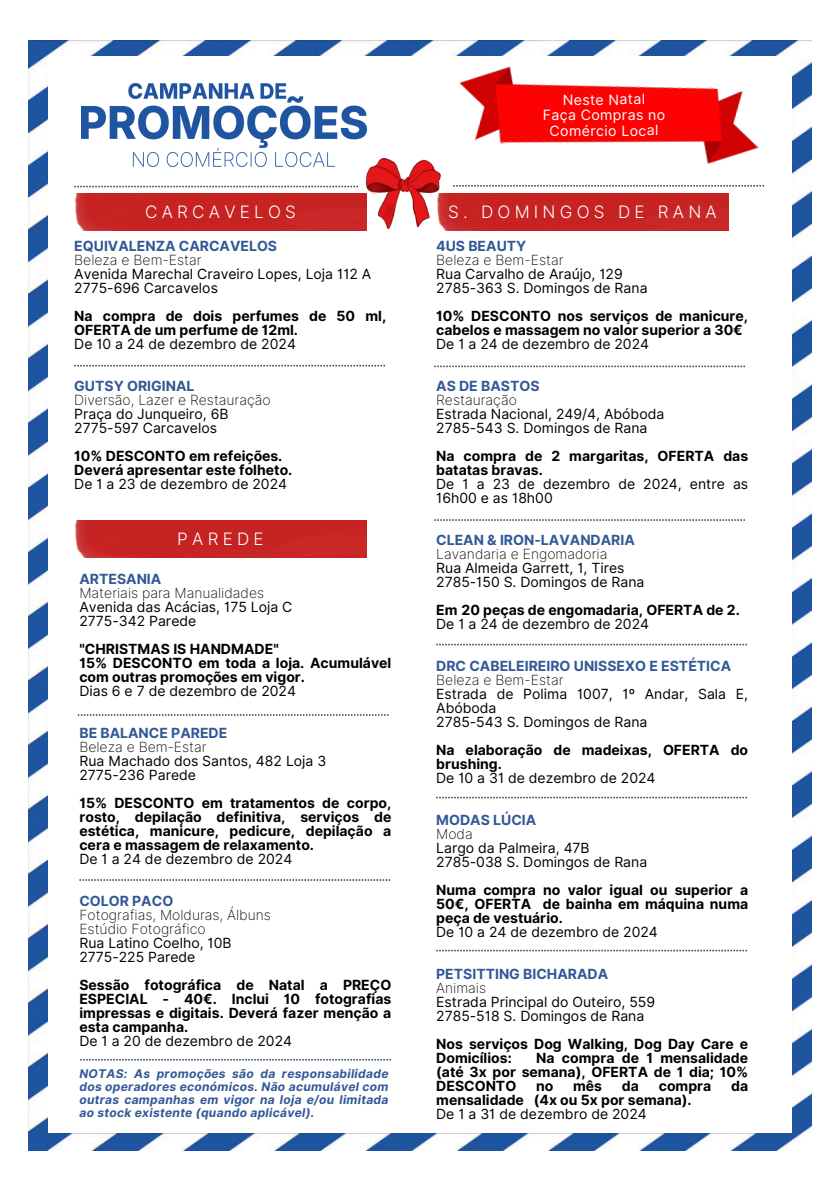
<style>
.page{position:relative;width:839px;height:1191px;background:#fff}
.page>*{position:absolute;margin:0;border:0;box-sizing:border-box;transform-origin:0 0}
.t1{font:300 17px "Inter";letter-spacing:.25em;color:#fff}
.t2{font:14.2px/15.6px "Inter";letter-spacing:.02em;color:#fff;text-align:center}
.t3{font:700 14px/14px "Inter";color:#000}
.t4{font:14px/14px "Inter";color:#000}
.t5{font:200 14px/14px "Inter";color:#000}
.t6{font:700 14px "Inter";color:#325897}
.t7{font:italic 700 12px/13px "Inter";letter-spacing:.025em;color:#325897;text-align:justify}
.s1{font-weight:700;color:#325897}
.s2{font-weight:200}
.s3{font-weight:400}
.s4{font-weight:700}
</style>
<div class="page">
<img style="left:28px;top:40px;width:783px;height:1110px">
<div style="left:48px;top:57px;width:743px;height:1076px;background:#fff"></div>
<svg style="left:453px;top:185px;width:310px;height:2px"></svg>
<img style="left:82px;top:84px;width:285px;height:82px">
<div style="left:440px;top:193px;width:288px;height:38px;background:#c72323"></div>
<img style="left:367px;top:158px;width:73px;height:71px">
<div style="left:74px;top:520px;width:293px;height:38px;background:#c72323"></div>
<svg style="left:78px;top:714px;width:310px;height:2px"></svg>
<svg style="left:79px;top:879px;width:311px;height:2px"></svg>
<div style="left:74px;top:193px;width:293px;height:38px;background:#c72323"></div>
<svg style="left:74px;top:365px;width:311px;height:1px"></svg>
<svg style="left:436px;top:950px;width:310px;height:1px"></svg>
<svg style="left:436px;top:797px;width:310px;height:1px"></svg>
<svg style="left:436px;top:644px;width:310px;height:1px"></svg>
<svg style="left:434px;top:519px;width:311px;height:2px"></svg>
<svg style="left:434px;top:366px;width:311px;height:1px"></svg>
<svg style="left:74px;top:186px;width:284px;height:1px"></svg>
<img style="left:460px;top:66px;width:299px;height:98px">
<svg style="left:80px;top:1059px;width:311px;height:1px"></svg>
<p class="t1" style="left:145px;top:202px;width:152px">CARCAVELOS</p>
<p class="t4" style="left:74px;top:239px;width:298px"><span class="s1">EQUIVALENZA CARCAVELOS<br></span><span class="s2">Beleza e Bem-Estar<br></span>Avenida Marechal Craveiro Lopes, Loja 112 A<br>2775-696 Carcavelos</p>
<p class="t3" style="left:74px;top:309px;width:313px">Na compra de dois perfumes de 50 ml,<br>OFERTA de um perfume de 12ml.<br><span class="s3">De 10 a 24 de dezembro de 2024</span></p>
<h1 class="t4" style="left:74px;top:379px;width:198px"><span class="s1">GUTSY ORIGINAL<br></span><span class="s2">Diversão, Lazer e Restauração<br></span>Praça do Junqueiro, 6B<br>2775-597 Carcavelos</h1>
<h2 class="t3" style="left:74px;top:449px;width:220px">10% DESCONTO em refeições.<br>Deverá apresentar este folheto.<br><span class="s3">De 1 a 23 de dezembro de 2024</span></h2>
<p class="t1" style="left:177px;top:528px;width:88px">PAREDE</p>
<p class="t4" style="left:79px;top:572px;width:214px"><span class="s1">ARTESANIA<br></span><span class="s2">Materiais para Manualidades<br></span>Avenida das Acácias, 175 Loja C<br>2775-342 Parede</p>
<p class="t3" style="left:79px;top:642px;width:313px">"CHRISTMAS IS HANDMADE"<br>15% DESCONTO em toda a loja. Acumulável com outras promoções em vigor.<br><span class="s3">Dias 6 e 7 de dezembro de 2024</span></p>
<p class="t4" style="left:79px;top:726px;width:248px"><span class="s1">BE BALANCE PAREDE<br></span><span class="s2">Beleza e Bem-Estar<br></span>Rua Machado dos Santos, 482 Loja 3<br>2775-236 Parede</p>
<h1 class="t3" style="left:79px;top:796px;width:313px">15% DESCONTO em tratamentos de corpo, rosto, depilação definitiva, serviços de estética, manicure, pedicure, depilação a cera e massagem de relaxamento.<br><span class="s3">De 1 a 24 de dezembro de 2024</span></h1>
<p class="t5" style="left:79px;top:894px;width:193px"><span class="s1">COLOR PACO<br></span>Fotografias, Molduras, Álbuns<br>Estúdio Fotográfico<br><span class="s3">Rua Latino Coelho, 10B<br>2775-225 Parede</span></p>
<h2 class="t3" style="left:79px;top:978px;width:313px">Sessão fotográfica de Natal a PREÇO<br>ESPECIAL - 40€. Inclui 10 fotografias impressas e digitais. Deverá fazer menção a esta campanha.<br><span class="s3">De 1 a 20 de dezembro de 2024</span></h2>
<p class="t7" style="left:79px;top:1067px;width:310px">NOTAS: As promoções são da responsabilidade dos operadores económicos. Não acumulável com outras campanhas em vigor na loja e/ou limitada ao stock existente (quando aplicável).</p>
<p class="t2" style="left:542px;top:92px;width:124px">Neste Natal<br>Faça Compras no<br>Comércio Local</p>
<p class="t1" style="left:448px;top:202px;width:270px">S. DOMINGOS DE RANA</p>
<h2 class="t4" style="left:436px;top:239px;width:213px"><span class="s1">4US BEAUTY<br></span><span class="s2">Beleza e Bem-Estar<br></span>Rua Carvalho de Araújo, 129<br>2785-363 S. Domingos de Rana</h2>
<h2 class="t3" style="left:436px;top:309px;width:313px">10% DESCONTO nos serviços de manicure, cabelos e massagem no valor superior a 30€<br><span class="s3">De 1 a 24 de dezembro de 2024</span></h2>
<h2 class="t4" style="left:436px;top:379px;width:229px"><span class="s1">AS DE BASTOS<br></span><span class="s2">Restauração<br></span>Estrada Nacional, 249/4, Abóboda<br>2785-543 S. Domingos de Rana</h2>
<p class="t3" style="left:436px;top:449px;width:313px">Na compra de 2 margaritas, OFERTA das batatas bravas.<br><span class="s3">De 1 a 23 de dezembro de 2024, entre as<br>16h00 e as 18h00</span></p>
<p class="t4" style="left:436px;top:533px;width:210px"><span class="s1">CLEAN &amp; IRON-LAVANDARIA<br></span><span class="s2">Lavandaria e Engomadoria<br></span>Rua Almeida Garrett, 1, Tires<br>2785-150 S. Domingos de Rana</p>
<h1 class="t3" style="left:436px;top:603px;width:305px">Em 20 peças de engomadaria, OFERTA de 2.<br><span class="s3">De 1 a 24 de dezembro de 2024</span></h1>
<h1 class="t6" style="left:436px;top:658px;width:296px">DRC CABELEIREIRO UNISSEXO E ESTÉTICA</h1>
<h2 class="t4" style="left:436px;top:673px;width:313px"><span class="s2">Beleza e Bem-Estar<br></span>Estrada de Polima 1007, 1º Andar, Sala E,<br>Abóboda<br>2785-543 S. Domingos de Rana</h2>
<h2 class="t3" style="left:436px;top:743px;width:313px">Na elaboração de madeixas, OFERTA do</h2>
<h2 class="t4" style="left:436px;top:757px;width:221px"><span class="s4">brushing.<br></span>De 10 a 31 de dezembro de 2024</h2>
<h2 class="t6" style="left:436px;top:812px;width:102px">MODAS LÚCIA</h2>
<h2 class="t4" style="left:436px;top:827px;width:212px"><span class="s2">Moda<br></span>Largo da Palmeira, 47B<br>2785-038 S. Domingos de Rana</h2>
<h2 class="t3" style="left:436px;top:883px;width:313px">Numa compra no valor igual ou superior a</h2>
<h2 class="t3" style="left:436px;top:897px;width:313px">50€, OFERTA de bainha em máquina numa peça de vestuário.<br><span class="s3">De 10 a 24 de dezembro de 2024</span></h2>
<h2 class="t6" style="left:436px;top:966px;width:173px">PETSITTING BICHARADA</h2>
<h2 class="t4" style="left:436px;top:981px;width:220px"><span class="s2">Animais<br></span>Estrada Principal do Outeiro, 559<br>2785-518 S. Domingos de Rana</h2>
<h2 class="t3" style="left:436px;top:1037px;width:313px">Nos serviços Dog Walking, Dog Day Care e</h2>
<h2 class="t3" style="left:436px;top:1051px;width:77px">Domicílios:</h2>
<h2 class="t3" style="left:436px;top:1051px;width:313px;text-align:justify;text-indent:100px">Na compra de 1 mensalidade (até 3x por semana), OFERTA de 1 dia; 10% DESCONTO</h2>
<h2 class="t3" style="left:536px;top:1079px;width:19px">no</h2>
<h2 class="t3" style="left:573px;top:1079px;width:30px">mês</h2>
<h2 class="t3" style="left:622px;top:1079px;width:19px">da</h2>
<h2 class="t3" style="left:658px;top:1079px;width:54px">compra</h2>
<h2 class="t3" style="left:731px;top:1079px;width:19px">da</h2>
<h2 class="t3" style="left:436px;top:1093px;width:257px">mensalidade (4x ou 5x por semana).<br><span class="s3">De 1 a 31 de dezembro de 2024</span></h2>
</div>
